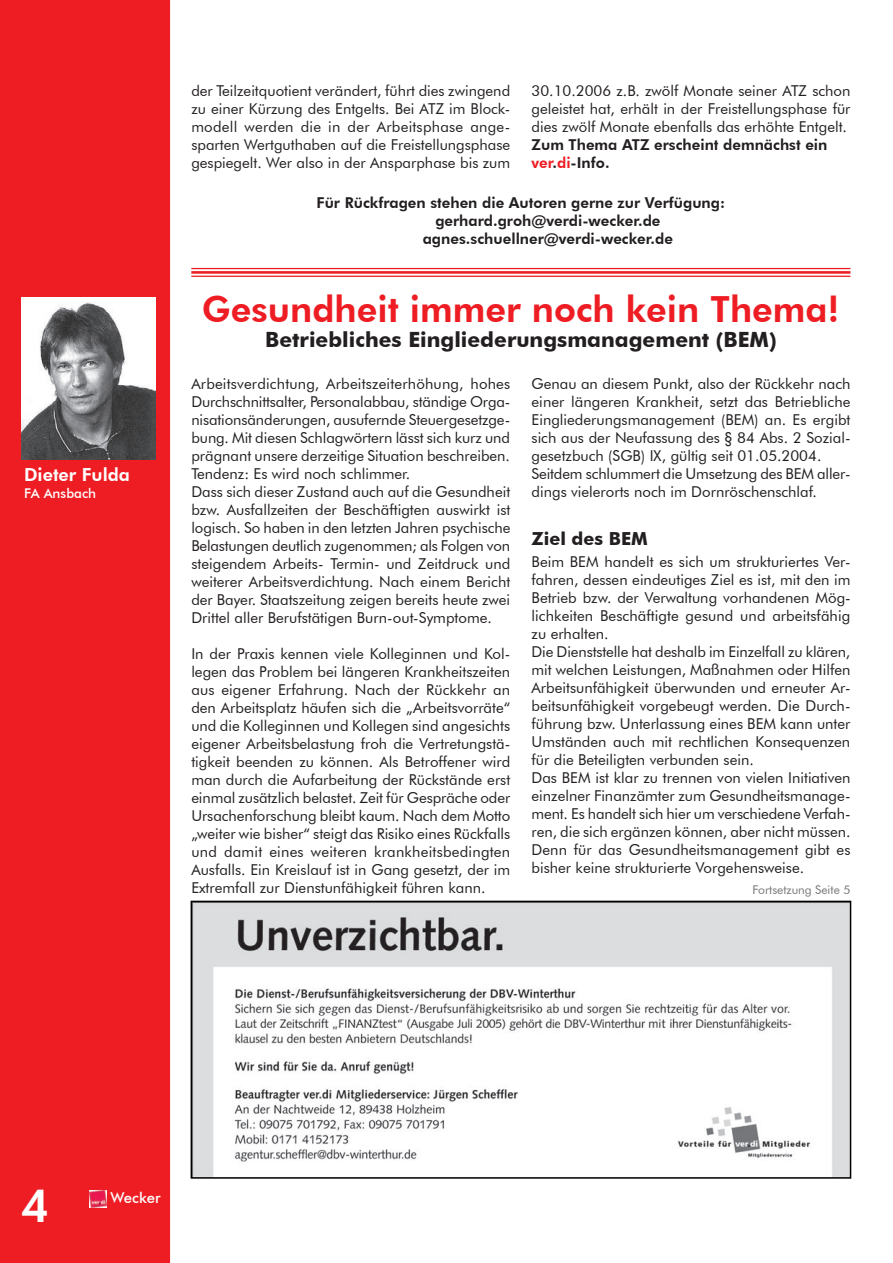
<style>
.page{position:relative;width:893px;height:1263px;background:#fff}
.page>*{position:absolute;margin:0;border:0;box-sizing:border-box;transform-origin:0 0}
.t1{font:800 45px "Futura BT";color:#fff}
.t2{font:800 36px "Futura BT";color:#ee1d23}
.t3{font:700 21px "Futura BT";color:#231f20}
.t4{font:800 18px "Futura BT";color:#fff}
.t5{font:700 18px "Futura BT";color:#231f20}
.t6{font:15px/18px "Futura BT";color:#231f20;text-align:justify}
.t7{font:800 15px/18px "Futura BT";color:#231f20}
.t8{font:500 15px "Futura BT";color:#fff}
.t9{font:500 13.5px "Futura BT";color:#fff}
.t10{font:12px "Futura BT";color:#757679}
.s1{color:#ee1d23}
</style>
<div class="page">
<div style="left:0;top:0;width:170px;height:1263px;background:#ee1d23"></div>
<img style="left:89px;top:1190px;width:17px;height:18px">
<hr style="left:191px;top:268px;width:659px;height:1px;background:#ee1d23">
<hr style="left:191px;top:271px;width:659px;height:3px;background:#ee1d23">
<hr style="left:191px;top:276px;width:659px;height:1px;background:#ee1d23">
<img style="left:194px;top:904px;width:654px;height:272px">
<div style="left:191px;top:901px;width:660px;height:278px;border:2px solid #000"></div>
<img style="left:21px;top:298px;width:135px;height:161px">
<p class="t4" style="left:24px;top:464px;width:107px">Dieter Fulda</p>
<p class="t9" style="left:24px;top:485px;width:74px">FA Ansbach</p>
<p class="t6" style="left:191px;top:82px;width:320px">der Teilzeitquotient verändert, führt dies zwingend zu einer Kürzung des Entgelts. Bei ATZ im Block&shy;modell werden die in der Arbeitsphase ange&shy;sparten Wertguthaben auf die Freistellungsphase gespiegelt. Wer also in der Ansparphase bis zum</p>
<p class="t6" style="left:532px;top:82px;width:320px">30.10.2006 z.B. zwölf Monate seiner ATZ schon geleistet hat, erhält in der Freistellungsphase für dies zwölf Monate ebenfalls das erhöhte Entgelt.</p>
<p class="t7" style="left:532px;top:136px;width:297px">Zum Thema ATZ erscheint demnächst ein <span class="s1">ver</span>.<span class="s1">di</span>-Info.</p>
<p class="t7" style="left:317px;top:194px;width:410px">Für Rückfragen stehen die Autoren gerne zur Verfügung:</p>
<p class="t7" style="left:435px;top:212px;width:227px">gerhard.groh@verdi-wecker.de</p>
<p class="t7" style="left:423px;top:230px;width:252px">agnes.schuellner@verdi-wecker.de</p>
<h2 class="t2" style="left:202px;top:287px;width:639px">Gesundheit immer noch kein Thema!</h2>
<h3 class="t3" style="left:265px;top:327px;width:513px">Betriebliches Eingliederungsmanagement (BEM)</h3>
<p class="t6" style="left:191px;top:374px;width:321px;text-align:left">Arbeitsverdichtung, Arbeitszeiterhöhung, hohes Durchschnittsalter, Personalabbau, ständige Orga&shy;nisationsänderungen, ausufernde Steuergesetzge&shy;bung. Mit diesen Schlagwörtern lässt sich kurz und prägnant unsere derzeitige Situation beschreiben.<br>Tendenz: Es wird noch schlimmer.<br>Dass sich dieser Zustand auch auf die Gesundheit bzw. Ausfallzeiten der Beschäftigten auswirkt ist logisch. So haben in den letzten Jahren psychische Belastungen deutlich zugenommen; als Folgen von steigendem Arbeits- Termin- und Zeitdruck und weiterer Arbeitsverdichtung. Nach einem Bericht der Bayer. Staatszeitung zeigen bereits heute zwei Drittel aller Berufstätigen Burn-out-Symptome.</p>
<p class="t6" style="left:191px;top:644px;width:320px">In der Praxis kennen viele Kolleginnen und Kol&shy;legen das Problem bei längeren Krankheitszeiten aus eigener Erfahrung. Nach der Rückkehr an den Arbeitsplatz häufen sich die „Arbeitsvorräte“ und die Kolleginnen und Kollegen sind angesichts eigener Arbeitsbelastung froh die Vertretungstä&shy;tigkeit beenden zu können. Als Betroffener wird man durch die Aufarbeitung der Rückstände erst einmal zusätzlich belastet. Zeit für Gespräche oder Ursachenforschung bleibt kaum. Nach dem Motto „weiter wie bisher“ steigt das Risiko eines Rückfalls und damit eines weiteren krankheitsbedingten Ausfalls. Ein Kreislauf ist in Gang gesetzt, der im Extremfall zur Dienstunfähigkeit führen kann.</p>
<p class="t6" style="left:532px;top:374px;width:320px;text-align:left">Genau an diesem Punkt, also der Rückkehr nach einer längeren Krankheit, setzt das Betriebliche Eingliederungsmanagement (BEM) an. Es ergibt sich aus der Neufassung des § 84 Abs. 2 Sozial&shy;gesetzbuch (SGB) IX, gültig seit 01.05.2004.<br>Seitdem schlummert die Umsetzung des BEM aller&shy;dings vielerorts noch im Dornröschenschlaf.</p>
<p class="t5" style="left:532px;top:528px;width:118px">Ziel des BEM</p>
<p class="t6" style="left:532px;top:553px;width:320px;text-align:left">Beim BEM handelt es sich um strukturiertes Ver&shy;fahren, dessen eindeutiges Ziel es ist, mit den im Betrieb bzw. der Verwaltung vorhandenen Mög&shy;lichkeiten Beschäftigte gesund und arbeitsfähig zu erhalten.<br>Die Dienststelle hat deshalb im Einzelfall zu klären, mit welchen Leistungen, Maßnahmen oder Hilfen Arbeitsunfähigkeit überwunden und erneuter Ar&shy;beitsunfähigkeit vorgebeugt werden. Die Durch&shy;führung bzw. Unterlassung eines BEM kann unter Umständen auch mit rechtlichen Konsequenzen für die Beteiligten verbunden sein.<br>Das BEM ist klar zu trennen von vielen Initiativen einzelner Finanzämter zum Gesundheitsmanage&shy;ment. Es handelt sich hier um verschiedene Verfah&shy;ren, die sich ergänzen können, aber nicht müssen.<br>Denn für das Gesundheitsmanagement gibt es bisher keine strukturierte Vorgehensweise.</p>
<p class="t10" style="left:752px;top:882px;width:99px">Fortsetzung Seite 5</p>
<h1 class="t1" style="left:21px;top:1178px;width:29px">4</h1>
<p class="t8" style="left:111px;top:1188px;width:52px">Wecker</p>
</div>
